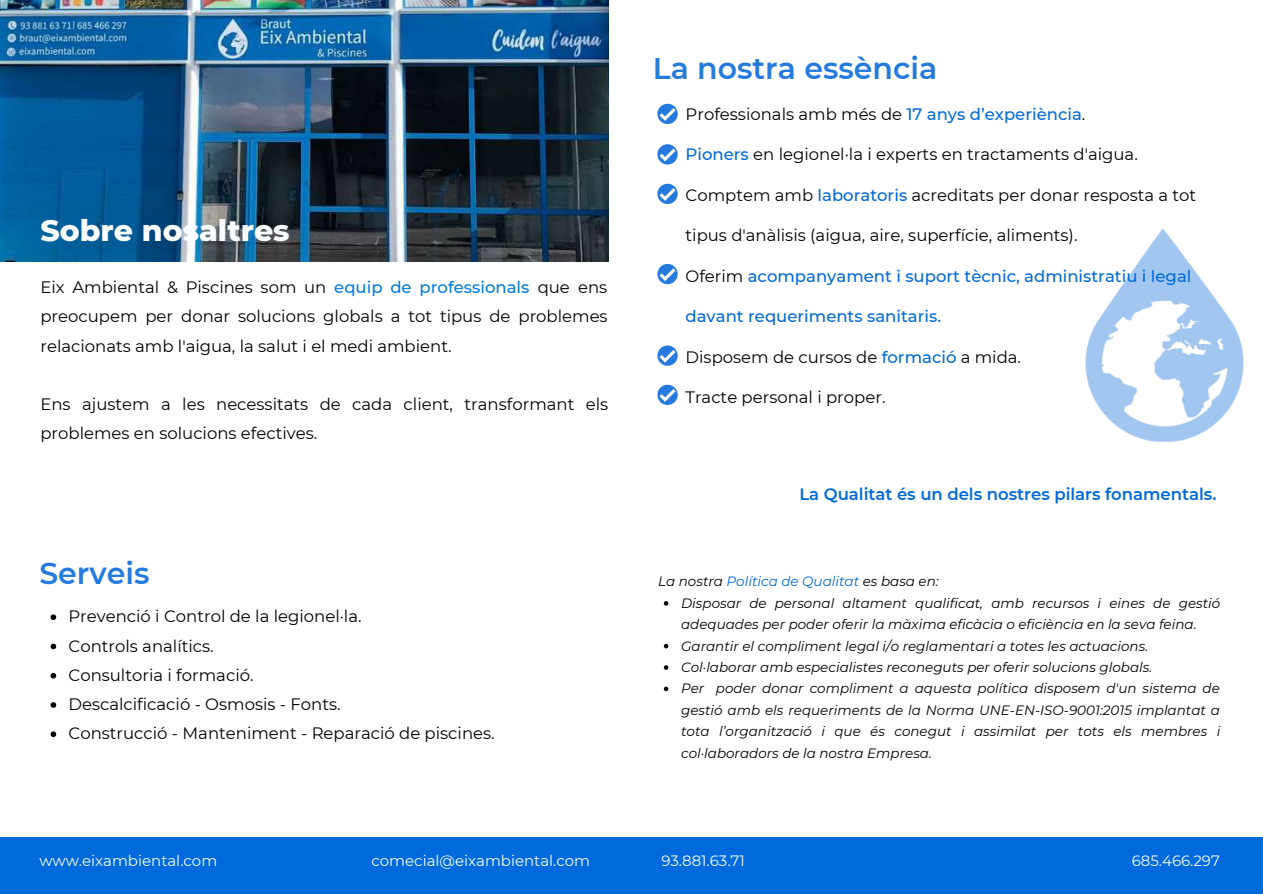
<style>
.page{position:relative;width:1263px;height:894px;background:#fff}
.page>*{position:absolute;margin:0;border:0;box-sizing:border-box;transform-origin:0 0}
.t1{font:600 30px "Montserrat";color:#247bdd}
.t2{font:800 30px "Montserrat";color:#f9fcfe}
.t3{font:16.5px/29.2px "Montserrat";color:#000}
.t4{font:500 16.5px "Montserrat";color:#006adc}
.t5{font:600 16.5px "Montserrat";color:#006adc}
.t6{font:15px "Montserrat";color:#f9fcfe}
.t7{font:italic 13.5px/21.3px "Montserrat";color:#000}
.t8{font:italic 13.5px "Montserrat";color:#006adc}
.s1{font-weight:500;color:#007de1}
.s2{font-weight:500;color:#006adc}
.s3{font-weight:400;color:#000}
.s4{color:#000}
</style>
<div class="page">
<img style="left:0;top:0;width:608px;height:261px">
<img style="left:1085px;top:229px;width:159px;height:213px">
<svg style="left:657px;top:384px;width:21px;height:21px"></svg>
<svg style="left:657px;top:264px;width:21px;height:20px"></svg>
<svg style="left:657px;top:184px;width:21px;height:20px"></svg>
<svg style="left:657px;top:144px;width:21px;height:20px"></svg>
<svg style="left:657px;top:104px;width:21px;height:20px"></svg>
<div style="left:0;top:836px;width:1263px;height:57px;background:#006adc"></div>
<svg style="left:51px;top:614px;width:5px;height:5px"></svg>
<svg style="left:51px;top:643px;width:5px;height:6px"></svg>
<svg style="left:51px;top:672px;width:5px;height:6px"></svg>
<svg style="left:51px;top:702px;width:5px;height:5px"></svg>
<svg style="left:51px;top:731px;width:5px;height:5px"></svg>
<svg style="left:664px;top:601px;width:4px;height:4px"></svg>
<svg style="left:664px;top:643px;width:4px;height:5px"></svg>
<svg style="left:664px;top:665px;width:4px;height:4px"></svg>
<svg style="left:664px;top:686px;width:4px;height:5px"></svg>
<svg style="left:657px;top:345px;width:21px;height:20px"></svg>
<h1 class="t2" style="left:40px;top:211px;width:251px">Sobre nosaltres</h1>
<p class="t3" style="left:40px;top:272px;width:569px;text-align:justify">Eix Ambiental &amp; Piscines som un <span class="s1">equip de professionals</span> que ens preocupem per donar solucions globals a tot tipus de problemes relacionats amb l'aigua, la salut i el medi ambient.</p>
<p class="t3" style="left:40px;top:389px;width:569px">Ens ajustem a les necessitats de cada client, transformant els problemes en solucions efectives.</p>
<h1 class="t1" style="left:39px;top:555px;width:112px">Serveis</h1>
<p class="t3" style="left:68px;top:601px;width:428px">Prevenció i Control de la legionel·la.<br>Controls analítics.<br>Consultoria i formació.<br>Descalcificació - Osmosis - Fonts.<br>Construcció - Manteniment - Reparació de piscines.</p>
<h1 class="t1" style="left:653px;top:50px;width:286px">La nostra essència</h1>
<p class="t3" style="left:685px;top:99px;width:401px">Professionals amb més de <span class="s2">17 anys d’experiència</span>.</p>
<p class="t3" style="left:685px;top:139px;width:454px"><span class="s2">Pioners</span> en legionel·la i experts en tractaments d'aigua.</p>
<p class="t3" style="left:685px;top:180px;width:512px">Comptem amb <span class="s2">laboratoris</span> acreditats per donar resposta a tot</p>
<p class="t3" style="left:685px;top:220px;width:393px">tipus d'anàlisis (aigua, aire, superfície, aliments).</p>
<p class="t4" style="left:685px;top:265px;width:507px"><span class="s3">Oferim</span> acompanyament i suport tècnic, administratiu i legal</p>
<p class="t4" style="left:685px;top:306px;width:257px">davant requeriments sanitaris.</p>
<p class="t3" style="left:685px;top:342px;width:337px">Disposem de cursos de <span class="s2">formació</span> a mida.</p>
<p class="t3" style="left:685px;top:382px;width:201px">Tracte personal i proper.</p>
<p class="t5" style="left:799px;top:484px;width:418px">La Qualitat és un dels nostres pilars fonamentals.</p>
<p class="t8" style="left:658px;top:573px;width:282px"><span class="s4">La nostra</span> Política de Qualitat <span class="s4">es basa en:</span></p>
<p class="t7" style="left:681px;top:592px;width:541px">Disposar de personal altament qualificat, amb recursos i eines de gestió adequades per poder oferir la màxima eficàcia o eficiència en la seva feina.<br>Garantir el compliment legal i/o reglamentari a totes les actuacions.<br>Col·laborar amb especialistes reconeguts per oferir solucions globals.<br>Per poder donar compliment a aquesta política disposem d'un sistema de gestió amb els requeriments de la Norma UNE-EN-ISO-9001:2015 implantat a tota l’organització i que és conegut i assimilat per tots els membres i col·laboradors de la nostra Empresa.</p>
<p class="t6" style="left:39px;top:851px;width:179px">www.eixambiental.com</p>
<p class="t6" style="left:371px;top:851px;width:220px">comecial@eixambiental.com</p>
<p class="t6" style="left:661px;top:851px;width:85px">93.881.63.71</p>
<p class="t6" style="left:1132px;top:851px;width:90px">685.466.297</p>
</div>
